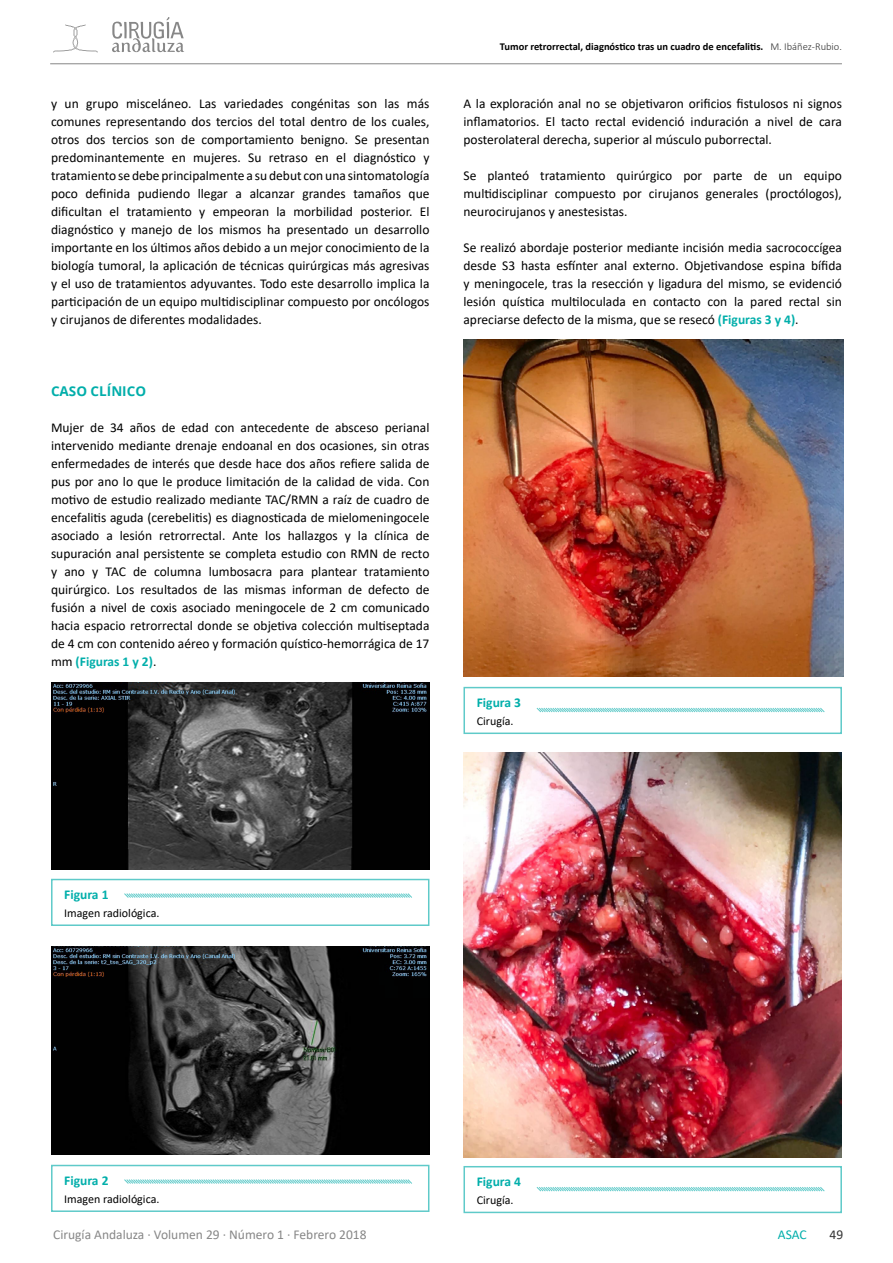
<style>
.page{position:relative;width:893px;height:1263px;background:#fff}
.page>*{position:absolute;margin:0;border:0;box-sizing:border-box;transform-origin:0 0}
.t1{font:13.5px/18px "Calibri";color:#000;text-align:justify}
.t2{font:13.5px "Calibri";color:#878787}
.t3{font:700 13.5px "Calibri";color:#00aeaa}
.t4{font:700 13.5px "Open Sans";color:#00aeaa}
.t5{font:13.5px "Calibri";color:#00aeaa}
.t6{font:13.5px "Calibri";color:#333}
.t7{font:12px "Calibri";color:#000}
.t8{font:700 10.5px "Calibri";color:#000}
.s1{font-weight:700;color:#00aeaa}
.s2{font-weight:300;color:#333}
</style>
<div class="page">
<svg style="left:53px;top:24px;width:45px;height:29px"></svg>
<svg style="left:112px;top:17px;width:72px;height:35px"></svg>
<hr style="left:50px;top:64px;width:792px;height:1px;background:#878787">
<div style="left:51px;top:879px;width:378px;height:47px;border:2px solid #5fcac9"></div>
<svg style="left:124px;top:893px;width:288px;height:5px"></svg>
<img style="left:51px;top:683px;width:378px;height:187px">
<img style="left:51px;top:946px;width:378px;height:208px">
<div style="left:51px;top:1165px;width:378px;height:47px;border:2px solid #5fcac9"></div>
<svg style="left:124px;top:1179px;width:288px;height:5px"></svg>
<img style="left:463px;top:339px;width:380px;height:337px">
<div style="left:463px;top:687px;width:379px;height:47px;border:2px solid #5fcac9"></div>
<svg style="left:536px;top:707px;width:289px;height:6px"></svg>
<img style="left:463px;top:753px;width:378px;height:405px">
<div style="left:463px;top:1166px;width:379px;height:47px;border:2px solid #5fcac9"></div>
<svg style="left:536px;top:1187px;width:289px;height:5px"></svg>
<p class="t1" style="left:51px;top:94px;width:380px">y un grupo misceláneo. Las variedades congénitas son las más comunes representando dos tercios del total dentro de los cuales, otros dos tercios son de comportamiento benigno. Se presentan predominantemente en mujeres. Su retraso en el diagnóstico y tratamiento se debe principalmente a su debut con una sintomatología poco definida pudiendo llegar a alcanzar grandes tamaños que dificultan el tratamiento y empeoran la morbilidad posterior. El diagnóstico y manejo de los mismos ha presentado un desarrollo importante en los últimos años debido a un mejor conocimiento de la biología tumoral, la aplicación de técnicas quirúrgicas más agresivas y el uso de tratamientos adyuvantes. Todo este desarrollo implica la participación de un equipo multidisciplinar compuesto por oncólogos y cirujanos de diferentes modalidades.</p>
<p class="t4" style="left:51px;top:382px;width:97px">CASO CLÍNICO</p>
<p class="t1" style="left:51px;top:418px;width:380px">Mujer de 34 años de edad con antecedente de absceso perianal intervenido mediante drenaje endoanal en dos ocasiones, sin otras enfermedades de interés que desde hace dos años refiere salida de pus por ano lo que le produce limitación de la calidad de vida. Con motivo de estudio realizado mediante TAC/RMN a raíz de cuadro de encefalitis aguda (cerebelitis) es diagnosticada de mielomeningocele asociado a lesión retrorrectal. Ante los hallazgos y la clínica de supuración anal persistente se completa estudio con RMN de recto y ano y TAC de columna lumbosacra para plantear tratamiento quirúrgico. Los resultados de las mismas informan de defecto de fusión a nivel de coxis asociado meningocele de 2 cm comunicado hacia espacio retrorrectal donde se objetiva colección multiseptada de 4 cm con contenido aéreo y formación quístico-hemorrágica de 17 mm <span class="s1">(Figuras 1 y 2)</span>.</p>
<p class="t8" style="left:500px;top:39px;width:344px">Tumor retrorrectal, diagnóstico tras un cuadro de encefalitis. <span class="s2">M. Ibáñez-Rubio.</span></p>
<p class="t1" style="left:463px;top:94px;width:380px">A la exploración anal no se objetivaron orificios fistulosos ni signos inflamatorios. El tacto rectal evidenció induración a nivel de cara posterolateral derecha, superior al músculo puborrectal.</p>
<p class="t1" style="left:463px;top:166px;width:380px">Se planteó tratamiento quirúrgico por parte de un equipo multidisciplinar compuesto por cirujanos generales (proctólogos), neurocirujanos y anestesistas.</p>
<p class="t1" style="left:463px;top:238px;width:380px">Se realizó abordaje posterior mediante incisión media sacrococcígea desde S3 hasta esfínter anal externo. Objetivandose espina bífida y meningocele, tras la resección y ligadura del mismo, se evidenció lesión quística multiloculada en contacto con la pared rectal sin apreciarse defecto de la misma, que se resecó <span class="s1">(Figuras 3 y 4)</span>.</p>
<p class="t3" style="left:477px;top:693px;width:46px">Figura 3</p>
<p class="t7" style="left:477px;top:713px;width:38px">Cirugía.</p>
<p class="t3" style="left:64px;top:885px;width:46px">Figura 1</p>
<p class="t7" style="left:64px;top:905px;width:97px">Imagen radiológica.</p>
<p class="t3" style="left:64px;top:1171px;width:46px">Figura 2</p>
<p class="t7" style="left:64px;top:1191px;width:97px">Imagen radiológica.</p>
<p class="t3" style="left:477px;top:1172px;width:46px">Figura 4</p>
<p class="t7" style="left:477px;top:1192px;width:38px">Cirugía.</p>
<p class="t2" style="left:53px;top:1225px;width:315px">Cirugía Andaluza · Volumen 29 · Número 1 · Febrero 2018</p>
<p class="t5" style="left:778px;top:1225px;width:30px">ASAC</p>
<p class="t6" style="left:830px;top:1225px;width:15px">49</p>
</div>
